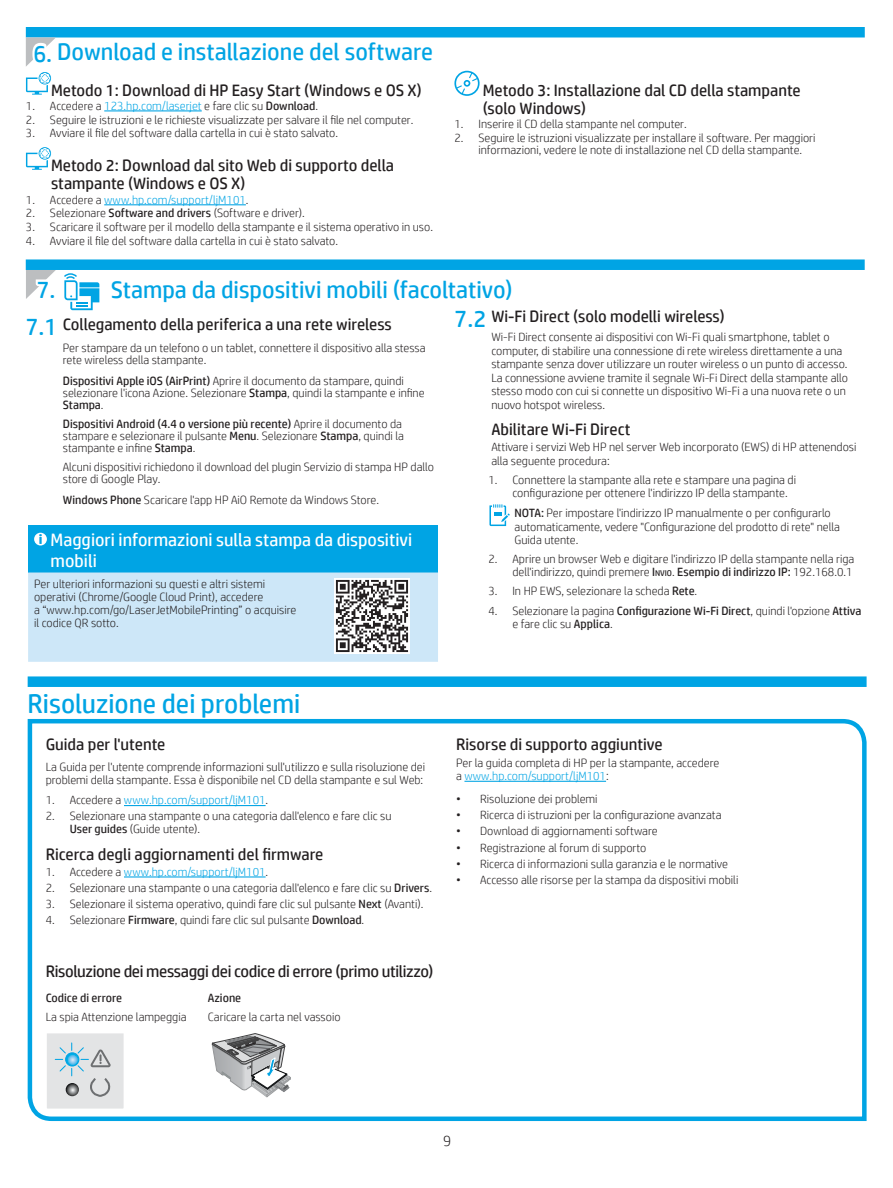
<style>
.page{position:relative;width:893px;height:1188px;background:#fff}
.page>*{position:absolute;margin:0;border:0;box-sizing:border-box;transform-origin:0 0}
.t1{font:27px "HP Simplified";color:#00a4e4}
.t2{font:24px "HP Simplified";color:#00a4e4}
.t3{font:18px/21px "HP Simplified";color:#fff}
.t4{font:16.5px/18px "HP Simplified";color:#231f20}
.t5{font:16.5px "HP Simplified";letter-spacing:-.02em;color:#231f20}
.t6{font:300 15px "HP Simplified";color:#231f20}
.t7{font:300 12px/13.5px "HP Simplified";color:#231f20}
.t8{font:300 12px "HP Simplified";color:#00a4e4}
.t9{font:12px "HP Simplified";color:#231f20}
.s1{color:#00a4e4}
.s2{font-weight:400}
.s3{color:#231f20}
.s4{font-weight:400;font-size:8.4px}
</style>
<div class="page">
<div style="left:26px;top:259px;width:838px;height:11px;background:#00a4e4"></div>
<div style="left:26px;top:27px;width:838px;height:11px;background:#00a4e4"></div>
<hr style="left:104px;top:110px;width:98px;height:1px;background:#00a4e4">
<hr style="left:104px;top:204px;width:142px;height:1px;background:#00a4e4">
<svg style="left:26px;top:37px;width:31px;height:58px"></svg>
<svg style="left:26px;top:147px;width:25px;height:23px"></svg>
<svg style="left:454px;top:71px;width:25px;height:25px"></svg>
<svg style="left:26px;top:270px;width:73px;height:40px"></svg>
<svg style="left:489px;top:504px;width:20px;height:22px"></svg>
<div style="left:28px;top:525px;width:410px;height:48px;background:#00a4e4"></div>
<div style="left:28px;top:573px;width:410px;height:89px;background:#cde7f8"></div>
<svg style="left:34px;top:533px;width:13px;height:13px"></svg>
<img style="left:334px;top:579px;width:75px;height:75px">
<div style="left:28px;top:676px;width:838px;height:11px;background:#00a4e4"></div>
<svg style="left:27px;top:719px;width:840px;height:402px"></svg>
<svg style="left:212px;top:1033px;width:78px;height:64px"></svg>
<svg style="left:47px;top:1033px;width:76px;height:76px;background:#d4dadd"></svg>
<h2 class="t2" style="left:33px;top:36px;width:401px">6. Download e installazione del software</h2>
<h3 class="t4" style="left:51px;top:81px;width:372px">Metodo 1: Download di HP Easy Start (Windows e OS X)</h3>
<p class="t7" style="left:26px;top:98px;width:293px">1. Accedere a <span class="s1">123.hp.com/laserjet</span> e fare clic su <span class="s2">Download</span>.</p>
<p class="t7" style="left:26px;top:112px;width:389px">2. Seguire le istruzioni e le richieste visualizzate per salvare il file nel computer.</p>
<p class="t7" style="left:26px;top:126px;width:313px">3. Avviare il file del software dalla cartella in cui è stato salvato.</p>
<h3 class="t4" style="left:51px;top:156px;width:344px">Metodo 2: Download dal sito Web di supporto della stampante (Windows e OS X)</h3>
<p class="t8" style="left:26px;top:192px;width:224px"><span class="s3">1. Accedere a</span> www.hp.com/support/ljM101<span class="s3">.</span></p>
<p class="t7" style="left:26px;top:206px;width:280px">2. Selezionare <span class="s2">Software and drivers</span> (Software e driver).</p>
<p class="t7" style="left:26px;top:220px;width:408px">3. Scaricare il software per il modello della stampante e il sistema operativo in uso.</p>
<p class="t7" style="left:26px;top:234px;width:313px">4. Avviare il file del software dalla cartella in cui è stato salvato.</p>
<h3 class="t4" style="left:482px;top:81px;width:319px">Metodo 3: Installazione dal CD della stampante (solo Windows)</h3>
<p class="t7" style="left:454px;top:116px;width:234px">1. Inserire il CD della stampante nel computer.</p>
<p class="t7" style="left:478px;top:131px;width:338px;line-height:12.8px;text-indent:-24px">2. Seguire le istruzioni visualizzate per installare il software. Per maggiori informazioni, vedere le note di installazione nel CD della stampante.</p>
<h2 class="t2" style="left:37px;top:274px;width:477px">7. Stampa da dispositivi mobili (facoltativo)</h2>
<h3 class="t4" style="left:491px;top:308px;width:235px">Wi-Fi Direct (solo modelli wireless)</h3>
<p class="t7" style="left:491px;top:330px;width:358px">Wi-Fi Direct consente ai dispositivi con Wi-Fi quali smartphone, tablet o computer, di stabilire una connessione di rete wireless direttamente a una stampante senza dover utilizzare un router wireless o un punto di accesso.<br>La connessione avviene tramite il segnale Wi-Fi Direct della stampante allo stesso modo con cui si connette un dispositivo Wi-Fi a una nuova rete o un nuovo hotspot wireless.</p>
<h3 class="t4" style="left:491px;top:420px;width:140px">Abilitare Wi-Fi Direct</h3>
<p class="t7" style="left:491px;top:440px;width:366px">Attivare i servizi Web HP nel server Web incorporato (EWS) di HP attenendosi alla seguente procedura:</p>
<p class="t7" style="left:512px;top:473px;width:285px;line-height:12.8px;text-indent:-24px">1. Connettere la stampante alla rete e stampare una pagina di configurazione per ottenere l'indirizzo IP della stampante.</p>
<p class="t7" style="left:514px;top:506px;width:327px;line-height:13px"><span class="s2">NOTA:</span> Per impostare l'indirizzo IP manualmente o per configurarlo automaticamente, vedere "Configurazione del prodotto di rete" nella<br>Guida utente.</p>
<p class="t7" style="left:488px;top:552px;width:367px;line-height:12.8px;text-align:right">2. Aprire un browser Web e digitare l'indirizzo IP della stampante nella riga dell'indirizzo, quindi premere <span class="s2">I</span><span class="s4">NVIO</span>. <span class="s2">Esempio di indirizzo IP:</span> 192.168.0.1</p>
<p class="t7" style="left:488px;top:584px;width:210px">3. In HP EWS, selezionare la scheda <span class="s2">Rete</span>.</p>
<p class="t7" style="left:512px;top:604px;width:350px;line-height:12.8px;text-indent:-24px">4. Selezionare la pagina <span class="s2">Configurazione Wi-Fi Direct</span>, quindi l'opzione <span class="s2">Attiva </span>e fare clic su <span class="s2">Applica</span>.</p>
<h2 class="t2" style="left:26px;top:311px;width:33px">7.1</h2>
<h2 class="t2" style="left:454px;top:303px;width:33px">7.2</h2>
<h3 class="t4" style="left:63px;top:315px;width:330px">Collegamento della periferica a una rete wireless</h3>
<p class="t7" style="left:63px;top:341px;width:364px;line-height:12px">Per stampare da un telefono o un tablet, connettere il dispositivo alla stessa rete wireless della stampante.</p>
<p class="t7" style="left:63px;top:375px;width:363px;line-height:12px"><span class="s2">Dispositivi Apple iOS (AirPrint)</span> Aprire il documento da stampare, quindi selezionare l'icona Azione. Selezionare <span class="s2">Stampa</span>, quindi la stampante e infine<br><span class="s2">Stampa</span>.</p>
<p class="t7" style="left:63px;top:417px;width:342px;line-height:12px"><span class="s2">Dispositivi Android (4.4 o versione più recente)</span> Aprire il documento da stampare e selezionare il pulsante <span class="s2">Menu</span>. Selezionare <span class="s2">Stampa</span>, quindi la stampante e infine <span class="s2">Stampa</span>.</p>
<p class="t7" style="left:63px;top:460px;width:372px;line-height:12px">Alcuni dispositivi richiedono il download del plugin Servizio di stampa HP dallo store di Google Play.</p>
<p class="t7" style="left:63px;top:493px;width:317px"><span class="s2">Windows Phone</span> Scaricare l'app HP AiO Remote da Windows Store.</p>
<h3 class="t3" style="left:51px;top:529px;width:363px">Maggiori informazioni sulla stampa da dispositivi mobili</h3>
<p class="t7" style="left:34px;top:577px;width:264px;line-height:12.8px">Per ulteriori informazioni su questi e altri sistemi operativi (Chrome/Google Cloud Print), accedere<br>a “www.hp.com/go/LaserJetMobilePrinting” o acquisire il codice QR sotto.</p>
<h1 class="t1" style="left:28px;top:686px;width:274px">Risoluzione dei problemi</h1>
<h3 class="t4" style="left:46px;top:735px;width:121px">Guida per l'utente</h3>
<p class="t7" style="left:46px;top:759px;width:381px">La Guida per l'utente comprende informazioni sull'utilizzo e sulla risoluzione dei problemi della stampante. Essa è disponibile nel CD della stampante e sul Web:</p>
<p class="t8" style="left:46px;top:792px;width:224px"><span class="s3">1. Accedere a</span> www.hp.com/support/ljM101<span class="s3">.</span></p>
<p class="t7" style="left:70px;top:809px;width:323px;text-indent:-24px">2. Selezionare una stampante o una categoria dall'elenco e fare clic su<br><span class="s2">User guides</span> (Guide utente).</p>
<h3 class="t4" style="left:46px;top:845px;width:279px">Ricerca degli aggiornamenti del firmware</h3>
<p class="t8" style="left:46px;top:864px;width:224px"><span class="s3">1. Accedere a</span> www.hp.com/support/ljM101<span class="s3">.</span></p>
<p class="t7" style="left:46px;top:881px;width:388px">2. Selezionare una stampante o una categoria dall'elenco e fare clic su <span class="s2">Drivers</span>.</p>
<p class="t7" style="left:46px;top:897px;width:379px">3. Selezionare il sistema operativo, quindi fare clic sul pulsante <span class="s2">Next</span> (Avanti).</p>
<p class="t7" style="left:46px;top:913px;width:320px">4. Selezionare <span class="s2">Firmware</span>, quindi fare clic sul pulsante <span class="s2">Download</span>.</p>
<h3 class="t5" style="left:46px;top:960px;width:389px">Risoluzione dei messaggi dei codice di errore (primo utilizzo)</h3>
<p class="t9" style="left:46px;top:990px;width:78px">Codice di errore</p>
<p class="t9" style="left:208px;top:990px;width:35px">Azione</p>
<p class="t7" style="left:46px;top:1010px;width:142px">La spia Attenzione lampeggia</p>
<p class="t7" style="left:208px;top:1010px;width:134px">Caricare la carta nel vassoio</p>
<h3 class="t4" style="left:456px;top:735px;width:208px">Risorse di supporto aggiuntive</h3>
<p class="t7" style="left:456px;top:755px;width:264px">Per la guida completa di HP per la stampante, accedere a <span class="s1">www.hp.com/support/ljM101</span>:</p>
<p class="t7" style="left:456px;top:792px;width:143px">• Risoluzione dei problemi</p>
<p class="t7" style="left:456px;top:808px;width:267px">• Ricerca di istruzioni per la configurazione avanzata</p>
<p class="t7" style="left:456px;top:824px;width:203px">• Download di aggiornamenti software</p>
<p class="t7" style="left:456px;top:840px;width:192px">• Registrazione al forum di supporto</p>
<p class="t7" style="left:456px;top:857px;width:273px">• Ricerca di informazioni sulla garanzia e le normative</p>
<p class="t7" style="left:456px;top:873px;width:283px">• Accesso alle risorse per la stampa da dispositivi mobili</p>
<p class="t6" style="left:443px;top:1131px;width:10px">9</p>
</div>
